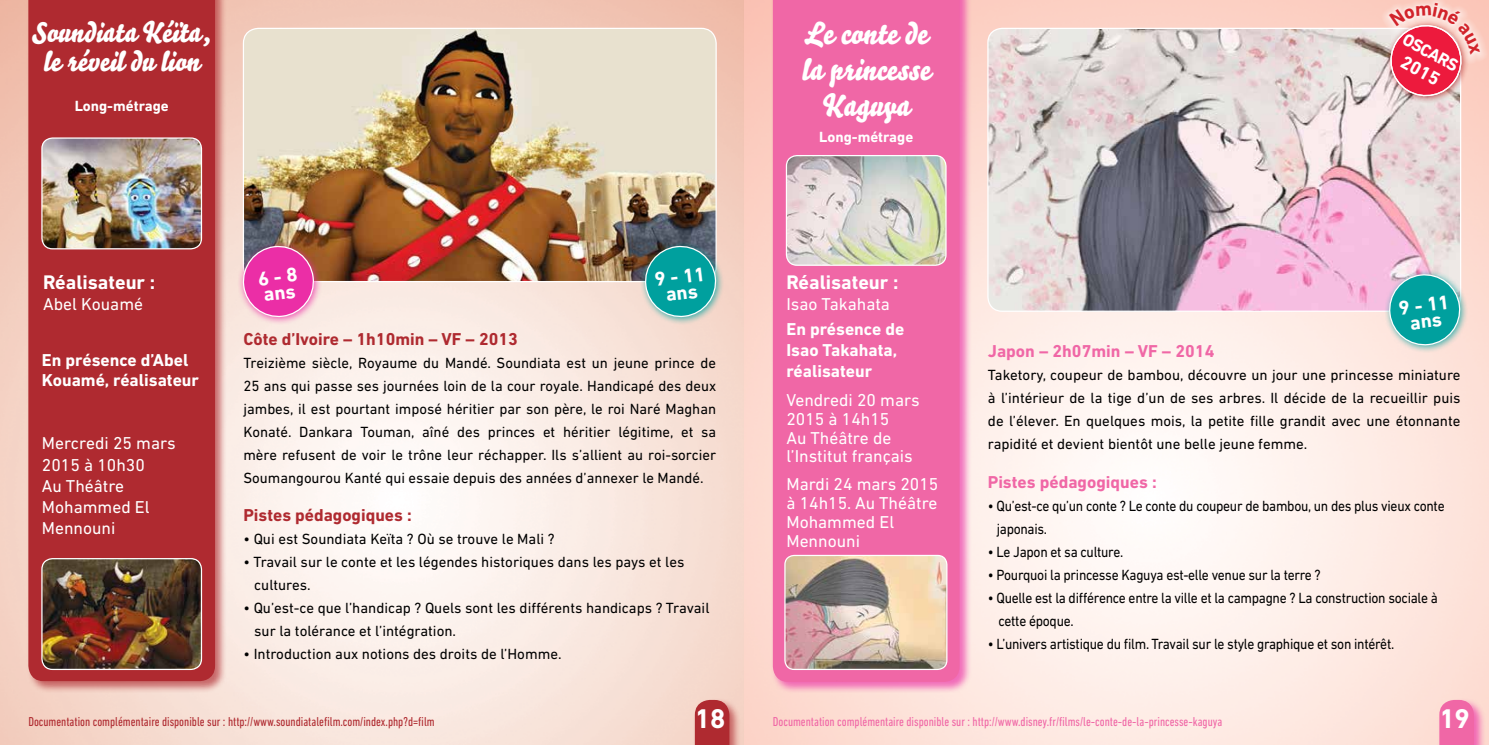
<style>
.page{position:relative;width:1489px;height:745px;background:#fff}
.page>*{position:absolute;margin:0;border:0;box-sizing:border-box;transform-origin:0 0}
.t1{font:30px/36px "Bello Script";color:#fff;text-align:center}
.t2{font:27.88px/28.5px "Bello Script";color:#fff;text-align:center}
.t3{font:700 27.5px "DIN Next LT Pro";color:#fff}
.t4{font:700 20px/16.4px "DIN Next LT Pro";color:#fff;text-align:center}
.t5{font:700 18.75px "DIN Next LT Pro";color:#fff}
.t6{font:17.5px/18.8px "DIN Next LT Pro";color:#fff}
.t7{font:700 17.5px/21px "DIN Next LT Pro";color:#fff}
.t8{font:700 17.5px "DIN Next LT Pro";color:#af2a30}
.t9{font:700 17.5px "DIN Next LT Pro";color:#f067a6}
.t10{font:15px/23px "DIN Next LT Pro";letter-spacing:-.005em;color:#000;text-align:justify}
.t11{font:15px/23px "DIN Next LT Pro";letter-spacing:-.005em;color:#000;scale:.91 1}
.t12{font:700 15px "DIN Next LT Pro";color:#fff}
.t13{font:condensed 13.12px "DIN Next LT Pro";color:#f067a6}
.t14{font:condensed 13.12px "DIN Next LT Pro";color:#af2a30}
</style>
<div class="page">
<div style="left:26px;top:0;width:201px;height:692px;background:#af2a30;opacity:.66"></div>
<div style="left:28px;top:0;width:187px;height:680px;background:#af2a30"></div>
<img style="left:243px;top:28px;width:473px;height:252px">
<img style="left:42px;top:138px;width:159px;height:111px">
<div style="left:41px;top:137px;width:161px;height:112px;border:1px solid #fff;border-radius:11px"></div>
<img style="left:42px;top:558px;width:159px;height:111px">
<div style="left:41px;top:557px;width:161px;height:112px;border:1px solid #fff;border-radius:11px"></div>
<svg style="left:986px;top:27px;width:474px;height:285px;background:#d1bfc6"></svg>
<div style="left:771px;top:0;width:200px;height:693px;background:#eb2ea6;opacity:.66"></div>
<div style="left:772px;top:0;width:187px;height:650px;background:#f067a6"></div>
<img style="left:772px;top:650px;width:187px;height:31px">
<img style="left:786px;top:155px;width:159px;height:110px">
<div style="left:785px;top:155px;width:161px;height:111px;border:1px solid #fff;border-radius:11px"></div>
<div style="left:1383px;top:269px;width:84px;height:84px;background:#00a09e;opacity:.75"></div>
<svg style="left:1387px;top:272px;width:74px;height:74px;background:#47b2b2"></svg>
<div style="left:238px;top:240px;width:84px;height:85px;background:#eb2ea6;opacity:.75"></div>
<svg style="left:241px;top:244px;width:74px;height:74px;background:#e154a6"></svg>
<div style="left:639px;top:240px;width:85px;height:85px;background:#00a09e;opacity:.75"></div>
<svg style="left:643px;top:244px;width:74px;height:74px;background:#33a19f"></svg>
<div style="left:1437px;top:697px;width:48px;height:47px;background:#eb2ea6;opacity:.66"></div>
<svg style="left:1439px;top:699px;width:34px;height:45px;background:#f070a9"></svg>
<div style="left:693px;top:697px;width:48px;height:47px;background:#af2a30;opacity:.66"></div>
<svg style="left:694px;top:699px;width:35px;height:45px;background:#b53a3e"></svg>
<div style="left:1384px;top:20px;width:85px;height:84px;background:#ac1a1f;opacity:.75"></div>
<img style="left:785px;top:555px;width:161px;height:114px">
<div style="left:784px;top:554px;width:163px;height:115px;border:1px solid #fff;border-radius:9px"></div>
<svg style="left:1376px;top:0;width:112px;height:100px;background:#f0969c"></svg>
<h2 class="t2" style="left:32px;top:18px;width:181px">Soundiata Kéïta, le réveil du lion</h2>
<p class="t12" style="left:75px;top:97px;width:96px">Long-métrage</p>
<h3 class="t4" style="left:43px;top:274px;width:114px">Réalisateur :</h3>
<p class="t6" style="left:43px;top:294px;width:101px">Abel Kouamé</p>
<p class="t7" style="left:42px;top:350px;width:158px;line-height:19.4px">En présence d’Abel<br>Kouamé, réalisateur</p>
<p class="t6" style="left:42px;top:432px;width:135px;line-height:21px">Mercredi 25 mars<br>2015 à 10h30<br>Au Théâtre<br>Mohammed El<br>Mennouni</p>
<h3 class="t4" style="left:257px;top:270px;width:41px;text-align:left;rotate:-7deg">6 - 8 ans</h3>
<h3 class="t4" style="left:653px;top:271px;width:52px;rotate:-7deg">9 - 11 ans</h3>
<p class="t8" style="left:243px;top:328px;width:276px">Côte d’Ivoire – 1h10min – VF – 2013</p>
<p class="t10" style="left:243px;top:351px;width:474px">Treizième siècle, Royaume du Mandé. Soundiata est un jeune prince de 25 ans qui passe ses journées loin de la cour royale. Handicapé des deux jambes, il est pourtant imposé héritier par son père, le roi Naré Maghan Konaté. Dankara Touman, aîné des princes et héritier légitime, et sa mère refusent de voir le trône leur réchapper. Ils s’allient au roi-sorcier Soumangourou Kanté qui essaie depuis des années d’annexer le Mandé.</p>
<p class="t8" style="left:243px;top:504px;width:170px">Pistes pédagogiques :</p>
<p class="t10" style="left:243px;top:526px;width:313px">• Qui est Soundiata Keïta ? Où se trouve le Mali ?</p>
<p class="t10" style="left:254px;top:549px;width:432px;text-indent:-11px">• Travail sur le conte et les légendes historiques dans les pays et les cultures.</p>
<p class="t10" style="left:254px;top:595px;width:457px;text-indent:-11px">• Qu’est-ce que l’handicap ? Quels sont les différents handicaps ? Travail sur la tolérance et l’intégration.</p>
<p class="t10" style="left:243px;top:641px;width:320px">• Introduction aux notions des droits de l’Homme.</p>
<h1 class="t1" style="left:801px;top:16px;width:130px">Le conte de la princesse<br>Kaguya</h1>
<p class="t12" style="left:819px;top:128px;width:96px">Long-métrage</p>
<p class="t7" style="left:1408px;top:28px;width:62px;rotate:29deg">OSCARS</p>
<p class="t5" style="left:1407px;top:51px;width:43px;rotate:29deg">2015</p>
<h3 class="t4" style="left:786px;top:274px;width:114px">Réalisateur :</h3>
<p class="t6" style="left:786px;top:294px;width:105px">Isao Takahata</p>
<p class="t7" style="left:786px;top:319px;width:119px">En présence de<br>Isao Takahata, réalisateur</p>
<p class="t6" style="left:786px;top:390px;width:135px">Vendredi 20 mars<br>2015 à 14h15<br>Au Théâtre de l’Institut français</p>
<p class="t6" style="left:786px;top:474px;width:153px">Mardi 24 mars 2015 à 14h15. Au Théâtre<br>Mohammed El<br>Mennouni</p>
<h3 class="t4" style="left:1397px;top:299px;width:52px;rotate:-7deg">9 - 11 ans</h3>
<p class="t9" style="left:987px;top:340px;width:228px">Japon – 2h07min – VF – 2014</p>
<p class="t10" style="left:987px;top:363px;width:474px">Taketory, coupeur de bambou, découvre un jour une princesse miniature à l’intérieur de la tige d’un de ses arbres. Il décide de la recueillir puis de l’élever. En quelques mois, la petite fille grandit avec une étonnante rapidité et devient bientôt une belle jeune femme.</p>
<p class="t9" style="left:987px;top:471px;width:170px">Pistes pédagogiques :</p>
<p class="t11" style="left:996px;top:493px;width:493px;text-indent:-9px">• Qu’est-ce qu’un conte ? Le conte du coupeur de bambou, un des plus vieux conte japonais.</p>
<p class="t11" style="left:987px;top:539px;width:150px">• Le Japon et sa culture.</p>
<p class="t11" style="left:987px;top:562px;width:367px">• Pourquoi la princesse Kaguya est-elle venue sur la terre ?</p>
<p class="t11" style="left:998px;top:585px;width:484px;text-indent:-11px">• Quelle est la différence entre la ville et la campagne ? La construction sociale à cette époque.</p>
<p class="t11" style="left:987px;top:631px;width:448px">• L’univers artistique du film. Travail sur le style graphique et son intérêt.</p>
<p class="t14" style="left:28px;top:714px;width:408px">Documentation complémentaire disponible sur : http://www.soundiatalefilm.com/index.php?d=film</p>
<h3 class="t3" style="left:694px;top:702px;width:32px">18</h3>
<h3 class="t3" style="left:1439px;top:702px;width:32px">19</h3>
<p class="t13" style="left:772px;top:714px;width:451px">Documentation complémentaire disponible sur : http://www.disney.fr/films/le-conte-de-la-princesse-kaguya</p>
</div>
